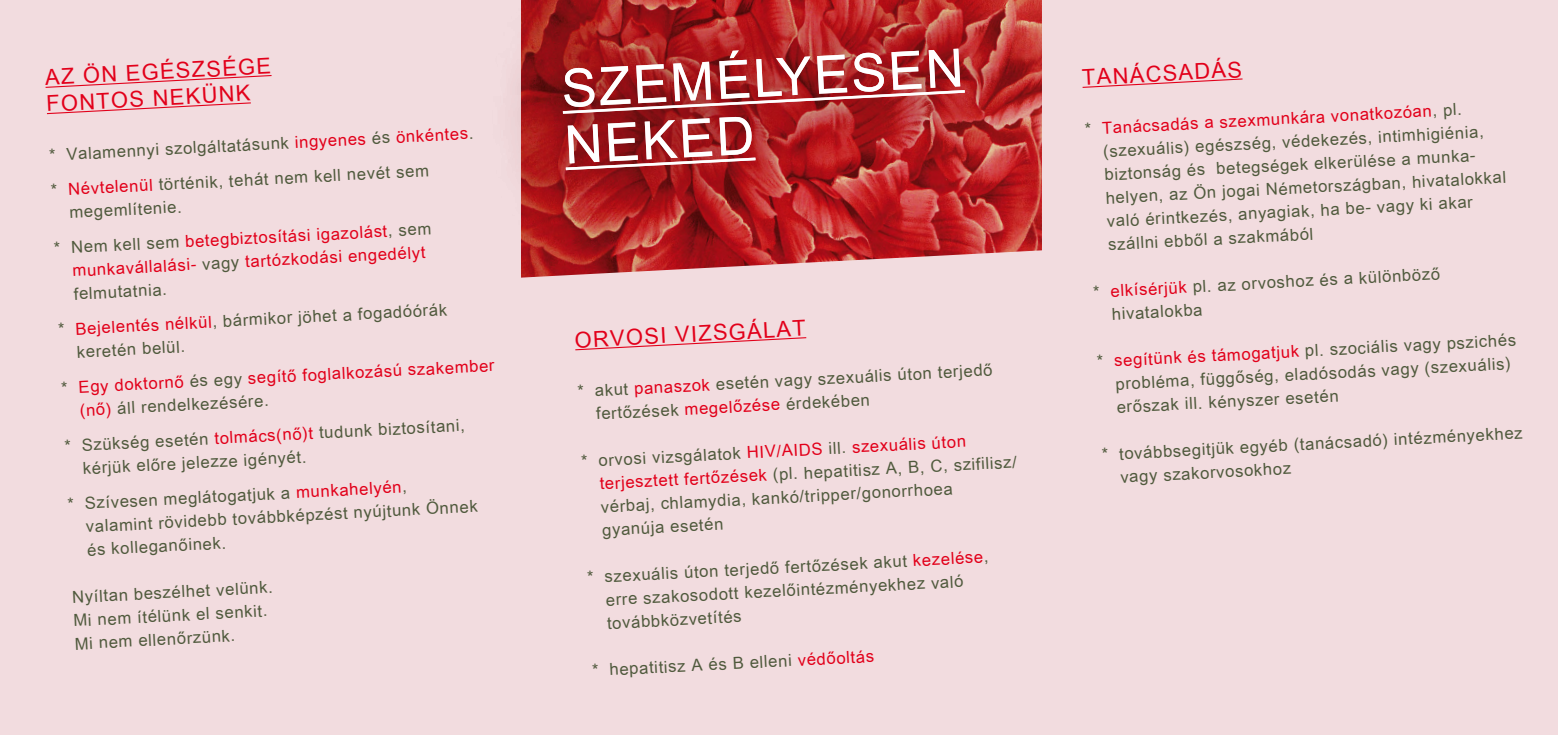
<style>
.page{position:relative;width:1558px;height:735px;background:#fff}
.page>*{position:absolute;margin:0;border:0;box-sizing:border-box;transform-origin:0 0}
.t1{font:52.68px/56.4px "Arial Unicode MS";color:#fff}
.t2{font:21.88px "Arial Unicode MS";color:#e2001a}
.t3{font:16.62px/23.3px "Arial Unicode MS";color:#505a3d}
.t4{font:16.62px/23.3px "Arial Unicode MS";color:#e2001a}
.s1{color:#e2001a}
.s2{color:#505a3d}
</style>
<div class="page">
<div style="left:0;top:0;width:1558px;height:734px;background:#f2dcdf"></div>
<img style="left:521px;top:0;width:521px;height:277px">
<svg style="left:45px;top:75px;width:227px;height:13px"></svg>
<svg style="left:47px;top:102px;width:204px;height:13px"></svg>
<svg style="left:1082px;top:78px;width:161px;height:10px"></svg>
<svg style="left:575px;top:337px;width:232px;height:14px"></svg>
<svg style="left:517px;top:0;width:518px;height:244px;background:#ae2526"></svg>
<svg style="left:560px;top:89px;width:407px;height:26px;background:#a73537"></svg>
<svg style="left:563px;top:156px;width:195px;height:15px;background:#af4144"></svg>
<p class="t2" style="left:44px;top:62px;width:228px;rotate:-3deg">AZ ÖN EGÉSZSÉGE</p>
<p class="t2" style="left:46px;top:88px;width:206px;rotate:-3deg">FONTOS NEKÜNK</p>
<p class="t3" style="left:48px;top:143px;width:426px;rotate:-3deg">* Valamennyi szolgáltatásunk <span class="s1">ingyenes</span> és <span class="s1">önkéntes</span>.</p>
<p class="t3" style="left:68px;top:177px;width:363px;text-indent:-17px;rotate:-3deg">* <span class="s1">Névtelenül</span> történik, tehát nem kell nevét sem megemlítenie.</p>
<p class="t4" style="left:71px;top:235px;width:362px;text-indent:-17px;rotate:-3deg"><span class="s2">* Nem kell sem</span> betegbiztosítási igazolást<span class="s2">, sem </span>munkavállalási- <span class="s2">vagy</span> tartózkodási engedélyt <span class="s2">felmutatnia.</span></p>
<p class="t3" style="left:75px;top:316px;width:373px;text-indent:-17px;rotate:-3deg">* <span class="s1">Bejelentés nélkül</span>, bármikor jöhet a fogadóórák keretén belül.</p>
<p class="t4" style="left:78px;top:374px;width:418px;text-indent:-17px;rotate:-3deg"><span class="s2">*</span> Egy doktornő <span class="s2">és egy</span> segítő foglalkozású szakember (nő) <span class="s2">áll rendelkezésére.</span></p>
<p class="t3" style="left:81px;top:433px;width:385px;text-indent:-17px;rotate:-3deg">* Szükség esetén <span class="s1">tolmács(nő)t</span> tudunk biztosítani, kérjük előre jelezze igényét.</p>
<p class="t3" style="left:84px;top:491px;width:394px;text-indent:-17px;rotate:-3deg">* Szívesen meglátogatjuk a <span class="s1">munkahelyén</span>, valamint rövidebb továbbképzést nyújtunk Önnek és kolleganőinek.</p>
<p class="t3" style="left:72px;top:585px;width:202px;rotate:-3deg">Nyíltan beszélhet velünk.</p>
<p class="t3" style="left:73px;top:608px;width:196px;rotate:-3deg">Mi nem ítélünk el senkit.</p>
<p class="t3" style="left:74px;top:631px;width:162px;rotate:-3deg">Mi nem ellenőrzünk.</p>
<p class="t1" style="left:560px;top:59px;width:404px;rotate:-3deg">SZEMÉLYESEN<br>NEKED</p>
<p class="t2" style="left:574px;top:324px;width:233px;rotate:-3deg">ORVOSI VIZSGÁLAT</p>
<p class="t3" style="left:594px;top:378px;width:400px;text-indent:-17px;rotate:-3deg">* akut <span class="s1">panaszok</span> esetén vagy szexuális úton terjedő fertőzések <span class="s1">megelőzése</span> érdekében</p>
<p class="t3" style="left:598px;top:448px;width:419px;text-indent:-17px;rotate:-3deg">* orvosi vizsgálatok <span class="s1">HIV/AIDS</span> ill. <span class="s1">szexuális úton terjesztett fertőzések</span> (pl. hepatitisz A, B, C, szifilisz/ vérbaj, chlamydia, kankó/tripper/gonorrhoea gyanúja esetén</p>
<p class="t3" style="left:604px;top:564px;width:386px;text-indent:-17px;rotate:-3deg">* szexuális úton terjedő fertőzések akut <span class="s1">kezelése</span>, erre szakosodott kezelőintézményekhez való továbbközvetítés</p>
<p class="t3" style="left:591px;top:658px;width:284px;rotate:-3deg">* hepatitisz A és B elleni <span class="s1">védőoltás</span></p>
<p class="t2" style="left:1081px;top:62px;width:162px;rotate:-3deg">TANÁCSADÁS</p>
<p class="t3" style="left:1101px;top:116px;width:402px;text-indent:-17px;rotate:-3deg">* <span class="s1">Tanácsadás a szexmunkára vonatkozóan</span>, pl. (szexuális) egészség, védekezés, intimhigiénia, biztonság és betegségek elkerülése a munka&shy;helyen, az Ön jogai Németországban, hivatalokkal való érintkezés, anyagiak, ha be- vagy ki akar szállni ebből a szakmából</p>
<p class="t3" style="left:1110px;top:279px;width:331px;text-indent:-17px;rotate:-3deg">* <span class="s1">elkísérjük</span> pl. az orvoshoz és a különböző hivatalokba</p>
<p class="t3" style="left:1113px;top:348px;width:404px;text-indent:-17px;rotate:-3deg">* <span class="s1">segítünk és támogatjuk</span> pl. szociális vagy pszichés probléma, függőség, eladósodás vagy (szexuális) erőszak ill. kényszer esetén</p>
<p class="t3" style="left:1118px;top:441px;width:405px;text-indent:-17px;rotate:-3deg">* továbbsegitjük egyéb (tanácsadó) intézményekhez vagy szakorvosokhoz</p>
</div>
